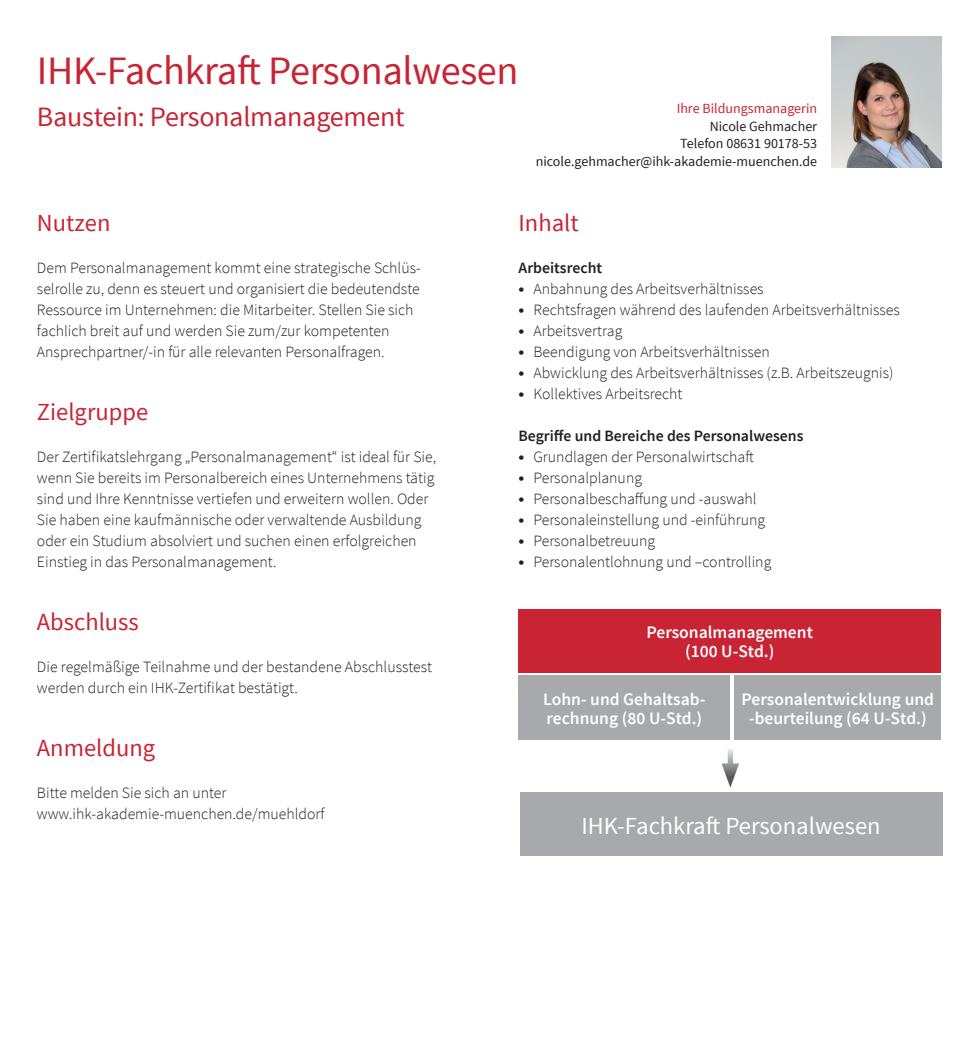
<style>
.page{position:relative;width:978px;height:1042px;background:#fff}
.page>*{position:absolute;margin:0;border:0;box-sizing:border-box;transform-origin:0 0}
.t1{font:40.25px "Source Sans Pro";letter-spacing:-.01em;color:#c82434}
.t2{font:28px "Source Sans Pro";letter-spacing:-.01em;color:#c82434}
.t3{font:24.5px "Source Sans Pro";color:#c82434}
.t4{font:24.5px "Source Sans Pro";color:#fff}
.t5{font:600 17.5px/19.2px "Source Sans Pro";color:#fff;text-align:center}
.t6{font:300 15.75px/21px "Source Sans Pro";color:#231f20}
.t7{font:600 15.75px "Source Sans Pro";color:#231f20}
.t8{font:14px/17.5px "Source Sans Pro";color:#231f20;text-align:right}
.t9{font:14px "Source Sans Pro";color:#c82434}
.s1{font-family:"Rotis Sans Serif";font-size:12.25px}
</style>
<div class="page">
<div style="left:518px;top:609px;width:422px;height:63px;background:#c82434"></div>
<div style="left:518px;top:675px;width:211px;height:65px;background:#a8a9ad"></div>
<div style="left:734px;top:675px;width:206px;height:65px;background:#a8a9ad"></div>
<div style="left:519px;top:793px;width:423px;height:63px;background:#a8a9ad"></div>
<svg style="left:727px;top:749px;width:5px;height:14px"></svg>
<svg style="left:721px;top:763px;width:18px;height:25px"></svg>
<img style="left:831px;top:36px;width:109px;height:131px">
<h1 class="t1" style="left:37px;top:46px;width:483px">IHK-Fachkraft Personalwesen</h1>
<h2 class="t2" style="left:37px;top:99px;width:369px">Baustein: Personalmanagement</h2>
<p class="t9" style="left:676px;top:100px;width:142px">Ihre Bildungsmanagerin</p>
<p class="t8" style="left:535px;top:118px;width:283px">Nicole Gehmacher<br>Telefon 08631 90178-53 nicole.gehmacher@ihk-akademie-muenchen.de</p>
<h3 class="t3" style="left:37px;top:208px;width:75px">Nutzen</h3>
<p class="t6" style="left:37px;top:257px;width:385px">Dem Personalmanagement kommt eine strategische Schlüs&shy;selrolle zu, denn es steuert und organisiert die bedeutendste Ressource im Unternehmen: die Mitarbeiter. Stellen Sie sich fachlich breit auf und werden Sie zum/zur kompetenten Ansprechpartner/-in für alle relevanten Personalfragen.</p>
<h3 class="t3" style="left:37px;top:397px;width:113px">Zielgruppe</h3>
<p class="t6" style="left:37px;top:446px;width:400px">Der Zertifikatslehrgang „Personalmanagement“ ist ideal für Sie, wenn Sie bereits im Personalbereich eines Unternehmens tätig sind und Ihre Kenntnisse vertiefen und erweitern wollen. Oder Sie haben eine kaufmännische oder verwaltende Ausbildung oder ein Studium absolviert und suchen einen erfolgreichen Einstieg in das Personalmanagement.</p>
<h3 class="t3" style="left:37px;top:607px;width:103px">Abschluss</h3>
<p class="t6" style="left:37px;top:656px;width:396px">Die regelmäßige Teilnahme und der bestandene Abschlusstest werden durch ein IHK-Zertifikat bestätigt.</p>
<h3 class="t3" style="left:37px;top:733px;width:120px">Anmeldung</h3>
<p class="t6" style="left:37px;top:782px;width:289px">Bitte melden Sie sich an unter www.ihk-akademie-muenchen.de/muehldorf</p>
<h3 class="t3" style="left:518px;top:208px;width:62px">Inhalt</h3>
<p class="t7" style="left:518px;top:258px;width:85px">Arbeitsrecht</p>
<p class="t6" style="left:518px;top:278px;width:246px"><span class="s1">•</span> Anbahnung des Arbeitsverhältnisses</p>
<p class="t6" style="left:518px;top:299px;width:383px"><span class="s1">•</span> Rechtsfragen während des laufenden Arbeitsverhältnisses</p>
<p class="t6" style="left:518px;top:320px;width:105px"><span class="s1">•</span> Arbeitsvertrag</p>
<p class="t6" style="left:518px;top:341px;width:253px"><span class="s1">•</span> Beendigung von Arbeitsverhältnissen</p>
<p class="t6" style="left:518px;top:362px;width:376px"><span class="s1">•</span> Abwicklung des Arbeitsverhältnisses (z.B. Arbeitszeugnis)</p>
<p class="t6" style="left:518px;top:383px;width:165px"><span class="s1">•</span> Kollektives Arbeitsrecht</p>
<p class="t7" style="left:518px;top:426px;width:286px">Begriffe und Bereiche des Personalwesens</p>
<p class="t6" style="left:518px;top:446px;width:237px"><span class="s1">•</span> Grundlagen der Personalwirtschaft</p>
<p class="t6" style="left:518px;top:467px;width:125px"><span class="s1">•</span> Personalplanung</p>
<p class="t6" style="left:518px;top:488px;width:239px"><span class="s1">•</span> Personalbeschaffung und -auswahl</p>
<p class="t6" style="left:518px;top:509px;width:248px"><span class="s1">•</span> Personaleinstellung und -einführung</p>
<p class="t6" style="left:518px;top:530px;width:138px"><span class="s1">•</span> Personalbetreuung</p>
<p class="t6" style="left:518px;top:551px;width:254px"><span class="s1">•</span> Personalentlohnung und –controlling</p>
<p class="t5" style="left:646px;top:623px;width:168px">Personalmanagement (100 U-Std.)</p>
<p class="t5" style="left:543px;top:690px;width:164px;text-align:left">Lohn- und Gehaltsab&shy;rechnung (80 U-Std.)</p>
<p class="t5" style="left:741px;top:690px;width:194px">Personalentwicklung und -beurteilung (64 U-Std.)</p>
<h3 class="t4" style="left:581px;top:810px;width:300px">IHK-Fachkraft Personalwesen</h3>
</div>
